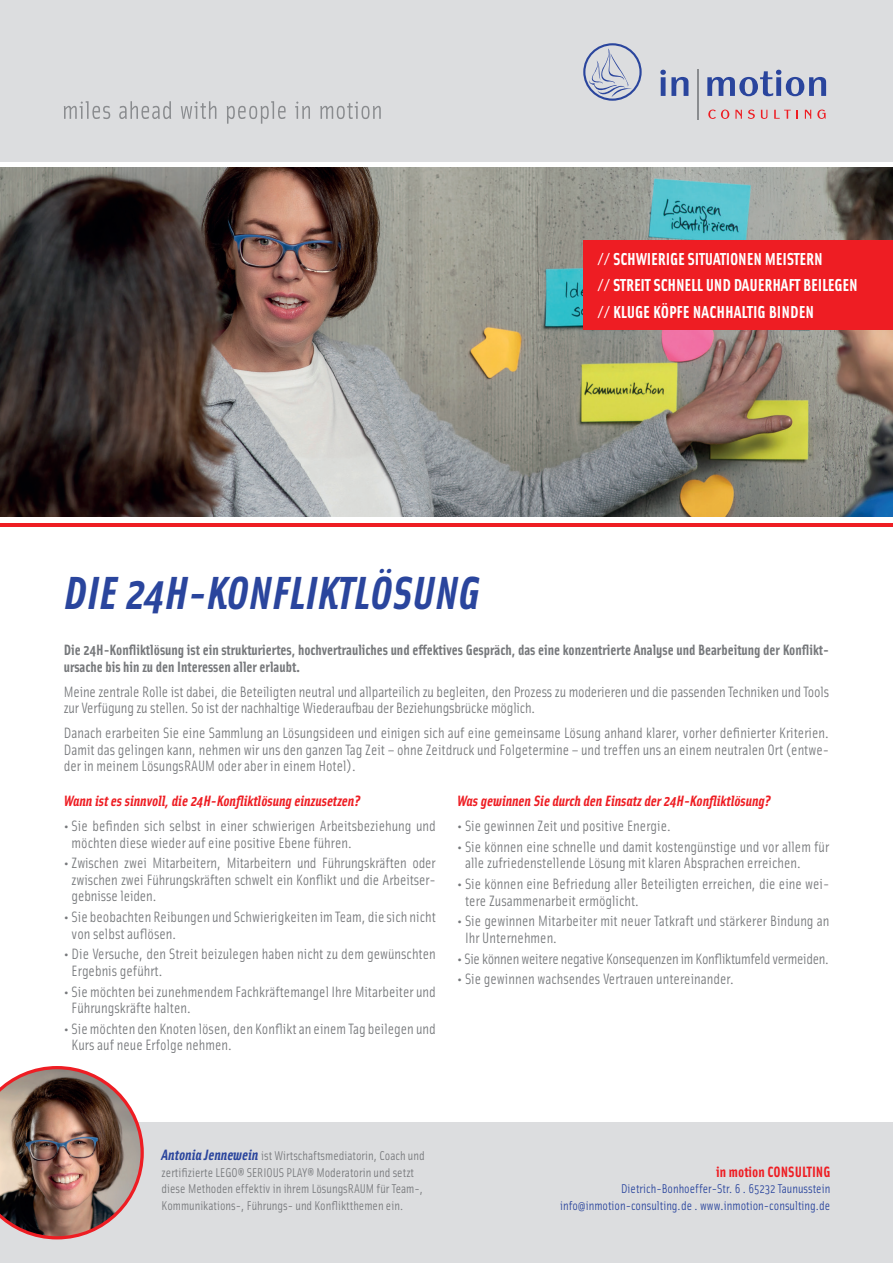
<style>
.page{position:relative;width:893px;height:1263px;background:#fff}
.page>*{position:absolute;margin:0;border:0;box-sizing:border-box;transform-origin:0 0}
.t1{font:italic 700 46.5px "Solex";color:#2a459d}
.t2{font:700 17.4px/26.2px "Solex";letter-spacing:-.015em;color:#fff}
.t3{font:15px/16.5px "Solex";color:#76787b}
.t4{font:700 15px/16.5px "Solex";color:#76787b}
.t5{font:italic 700 15px "Solex";color:#ee1d23}
.t6{font:15px "Solex";letter-spacing:-.02em;color:#76787b}
.t7{font:15px "Solex Bold Lining";color:#ee1d23}
.t8{font:12.75px/16.5px "Solex";color:#76787b}
.t9{font:12.75px/16.5px "Solex";color:#2a459d;text-align:right}
.s1{font-weight:700;font-style:italic;font-size:15px;color:#2a459d}
</style>
<div class="page">
<div style="left:0;top:0;width:893px;height:162px;background:#dcdddf"></div>
<svg style="left:660px;top:70px;width:28px;height:26px"></svg>
<svg style="left:707px;top:70px;width:119px;height:26px"></svg>
<svg style="left:708px;top:110px;width:21px;height:9px"></svg>
<svg style="left:735px;top:110px;width:7px;height:9px"></svg>
<svg style="left:748px;top:110px;width:7px;height:9px"></svg>
<svg style="left:761px;top:110px;width:6px;height:9px"></svg>
<svg style="left:774px;top:110px;width:24px;height:9px"></svg>
<svg style="left:805px;top:110px;width:6px;height:9px"></svg>
<svg style="left:817px;top:110px;width:9px;height:9px"></svg>
<hr style="left:697px;top:69px;width:2px;height:50px;background:#8a8c8f">
<svg style="left:583px;top:43px;width:59px;height:58px"></svg>
<svg style="left:64px;top:101px;width:46px;height:18px"></svg>
<svg style="left:119px;top:101px;width:52px;height:18px"></svg>
<svg style="left:181px;top:101px;width:35px;height:18px"></svg>
<svg style="left:227px;top:101px;width:59px;height:23px"></svg>
<svg style="left:295px;top:102px;width:15px;height:17px"></svg>
<svg style="left:320px;top:102px;width:61px;height:17px"></svg>
<div style="left:0;top:1123px;width:893px;height:140px;background:#dcdddf"></div>
<img style="left:0;top:1066px;width:144px;height:173px">
<hr style="left:0;top:523px;width:893px;height:4px;background:#ee1d23">
<img style="left:0;top:168px;width:893px;height:349px">
<div style="left:583px;top:240px;width:310px;height:90px;background:#ee1d23"></div>
<p class="t2" style="left:597px;top:245px;width:262px">// SCHWIERIGE SITUATIONEN MEISTERN<br>// STREIT SCHNELL UND DAUERHAFT BEILEGEN // KLUGE KÖPFE NACHHALTIG BINDEN</p>
<h1 class="t1" style="left:64px;top:563px;width:418px">DIE 24H-KONFLIKTLÖSUNG</h1>
<p class="t4" style="left:64px;top:641px;width:767px">Die 24H-Konfliktlösung ist ein strukturiertes, hochvertrauliches und effektives Gespräch, das eine konzentrierte Analyse und Bearbeitung der Konflikt&shy;ursache bis hin zu den Interessen aller erlaubt.</p>
<p class="t3" style="left:64px;top:683px;width:767px">Meine zentrale Rolle ist dabei, die Beteiligten neutral und allparteilich zu begleiten, den Prozess zu moderieren und die passenden Techniken und Tools zur Verfügung zu stellen. So ist der nachhaltige Wiederaufbau der Beziehungsbrücke möglich.</p>
<p class="t3" style="left:64px;top:724px;width:767px;text-align:justify">Danach erarbeiten Sie eine Sammlung an Lösungsideen und einigen sich auf eine gemeinsame Lösung anhand klarer, vorher definierter Kriterien.<br>Damit das gelingen kann, nehmen wir uns den ganzen Tag Zeit – ohne Zeitdruck und Folgetermine – und treffen uns an einem neutralen Ort (entwe&shy;der in meinem LösungsRAUM oder aber in einem Hotel).</p>
<p class="t5" style="left:64px;top:791px;width:298px">Wann ist es sinnvoll, die 24H-Konfliktlösung einzusetzen?</p>
<p class="t3" style="left:72px;top:817px;width:366px;text-indent:-8px">• Sie befinden sich selbst in einer schwierigen Arbeitsbeziehung und möchten diese wieder auf eine positive Ebene führen.</p>
<p class="t3" style="left:72px;top:854px;width:366px;text-align:justify;text-indent:-8px">• Zwischen zwei Mitarbeitern, Mitarbeitern und Führungskräften oder zwischen zwei Führungskräften schwelt ein Konflikt und die Arbeitser&shy;gebnisse leiden.</p>
<p class="t3" style="left:72px;top:908px;width:366px;text-indent:-8px">• Sie beobachten Reibungen und Schwierigkeiten im Team, die sich nicht von selbst auflösen.</p>
<p class="t3" style="left:72px;top:945px;width:366px;text-indent:-8px">• Die Versuche, den Streit beizulegen haben nicht zu dem gewünschten<br>Ergebnis geführt.</p>
<p class="t3" style="left:72px;top:983px;width:366px;text-indent:-8px">• Sie möchten bei zunehmendem Fachkräftemangel Ihre Mitarbeiter und<br>Führungskräfte halten.</p>
<p class="t3" style="left:72px;top:1020px;width:366px;text-indent:-8px">• Sie möchten den Knoten lösen, den Konflikt an einem Tag beilegen und<br>Kurs auf neue Erfolge nehmen.</p>
<p class="t5" style="left:457px;top:791px;width:315px">Was gewinnen Sie durch den Einsatz der 24H-Konfliktlösung?</p>
<p class="t3" style="left:457px;top:817px;width:215px">• Sie gewinnen Zeit und positive Energie.</p>
<p class="t3" style="left:465px;top:838px;width:366px;text-indent:-8px">• Sie können eine schnelle und damit kostengünstige und vor allem für alle zufriedenstellende Lösung mit klaren Absprachen erreichen.</p>
<p class="t3" style="left:465px;top:875px;width:366px;text-indent:-8px">• Sie können eine Befriedung aller Beteiligten erreichen, die eine wei&shy;tere Zusammenarbeit ermöglicht.</p>
<p class="t3" style="left:465px;top:912px;width:366px;text-indent:-8px">• Sie gewinnen Mitarbeiter mit neuer Tatkraft und stärkerer Bindung an<br>Ihr Unternehmen.</p>
<p class="t6" style="left:457px;top:949px;width:374px">• Sie können weitere negative Konsequenzen im Konfliktumfeld vermeiden.</p>
<p class="t3" style="left:457px;top:970px;width:278px">• Sie gewinnen wachsendes Vertrauen untereinander.</p>
<p class="t8" style="left:162px;top:1147px;width:265px"><span class="s1">Antonia Jennewein</span> ist Wirtschaftsmediatorin, Coach und zertifizierte LEGO® SERIOUS PLAY® Moderatorin und setzt diese Methoden effektiv in ihrem LösungsRAUM für Team-, Kommunikations-, Führungs- und Konfliktthemen ein.</p>
<p class="t7" style="left:716px;top:1162px;width:116px">in motion CONSULTING</p>
<p class="t9" style="left:560px;top:1180px;width:272px">Dietrich-Bonhoeffer-Str. 6 . 65232 Taunusstein info@inmotion-consulting.de . www.inmotion-consulting.de</p>
</div>
